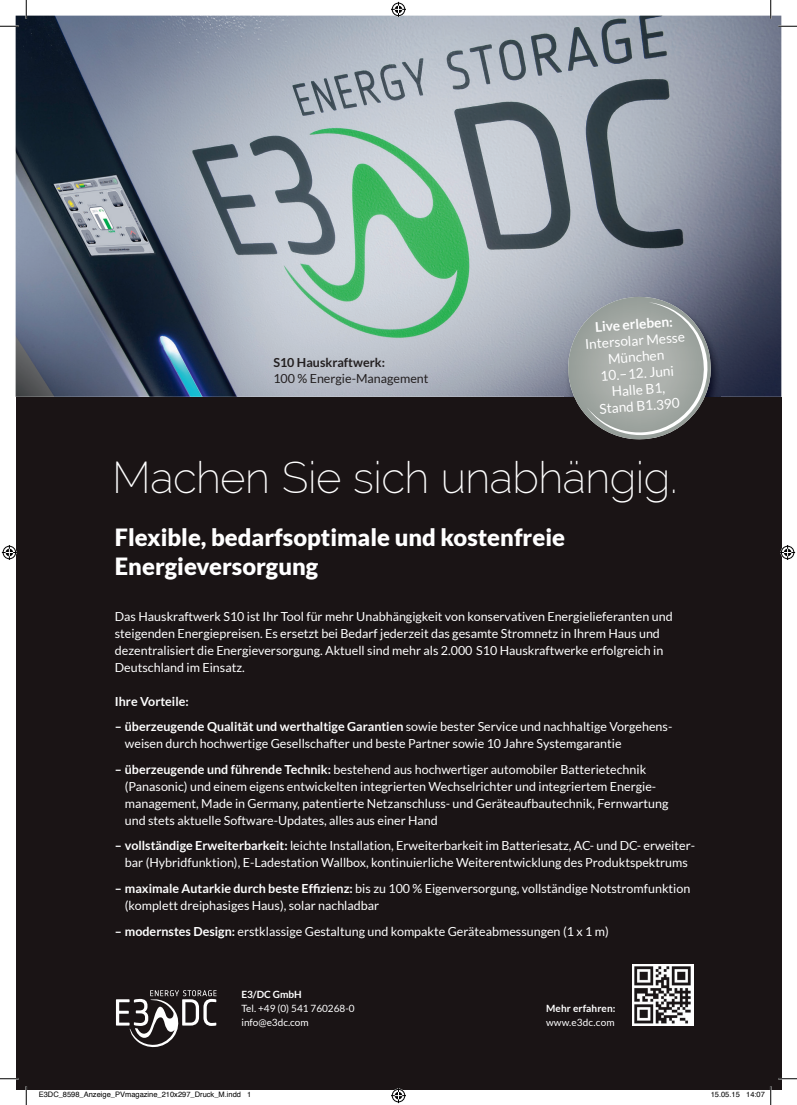
<style>
.page{position:relative;width:797px;height:1105px;background:#fff}
.page>*{position:absolute;margin:0;border:0;box-sizing:border-box;transform-origin:0 0}
.t1{font:200 43.75px "Raleway";letter-spacing:-.015em;color:#fff}
.t2{font:900 23.75px/28.8px "Lato";color:#fff}
.t3{font:13.62px/16.4px "Lato";color:#fff;text-align:center}
.t4{font:700 13.62px "Lato";color:#fff}
.t5{font:12.5px/16.9px "Lato";color:#fff}
.t6{font:12.5px "Lato";color:#231f20}
.t7{font:700 12.5px "Lato";color:#231f20}
.t8{font:700 12.5px "Lato";color:#fff}
.t9{font:10px/13.8px "Lato";color:#fff}
.t10{font:700 10px "Lato";letter-spacing:.01em;color:#fff}
.t11{font:7.5px "Helvetica";color:#000}
.s1{font-weight:700}
</style>
<div class="page">
<div style="left:16px;top:397px;width:765px;height:692px;background:#1a1415"></div>
<img style="left:16px;top:16px;width:765px;height:381px">
<svg style="left:116px;top:990px;width:100px;height:57px"></svg>
<img style="left:715px;top:296px;width:6px;height:101px">
<svg style="left:563px;top:292px;width:152px;height:148px;background:#8e9292"></svg>
<svg style="left:632px;top:964px;width:61px;height:61px"></svg>
<img style="left:634px;top:967px;width:56px;height:56px">
<svg style="left:0;top:25px;width:19px;height:2px"></svg>
<svg style="left:778px;top:25px;width:19px;height:2px"></svg>
<svg style="left:0;top:1078px;width:19px;height:1px"></svg>
<svg style="left:778px;top:1078px;width:19px;height:1px"></svg>
<svg style="left:25px;top:0;width:2px;height:19px"></svg>
<svg style="left:25px;top:1086px;width:2px;height:19px"></svg>
<svg style="left:770px;top:0;width:1px;height:19px"></svg>
<svg style="left:391px;top:2px;width:15px;height:15px"></svg>
<svg style="left:391px;top:1088px;width:15px;height:15px"></svg>
<svg style="left:2px;top:545px;width:15px;height:15px"></svg>
<svg style="left:780px;top:545px;width:15px;height:15px"></svg>
<svg style="left:746px;top:1086px;width:25px;height:19px"></svg>
<p class="t7" style="left:273px;top:355px;width:113px">S10 Hauskraftwerk:</p>
<p class="t6" style="left:273px;top:372px;width:157px">100 % Energie-Management</p>
<p class="t4" style="left:594px;top:319px;width:79px;rotate:-4deg">Live erleben:</p>
<p class="t3" style="left:584px;top:336px;width:102px;rotate:-4deg">Intersolar Messe<br>München<br>10.–12. Juni<br>Halle B1,<br>Stand B1.390</p>
<h1 class="t1" style="left:112px;top:452px;width:567px">Machen Sie sich unabhängig.</h1>
<h2 class="t2" style="left:115px;top:522px;width:451px">Flexible, bedarfsoptimale und kostenfreie<br>Energieversorgung</h2>
<p class="t5" style="left:115px;top:608px;width:559px">Das Hauskraftwerk S10 ist Ihr Tool für mehr Unabhängigkeit von konservativen Energielieferanten und steigenden Energiepreisen. Es ersetzt bei Bedarf jederzeit das gesamte Stromnetz in Ihrem Haus und dezentralisiert die Energieversorgung. Aktuell sind mehr als 2.000 S10 Hauskraftwerke erfolgreich in Deutschland im Einsatz.</p>
<p class="t8" style="left:115px;top:694px;width:75px">Ihre Vorteile:</p>
<p class="t5" style="left:125px;top:718px;width:549px;text-indent:-10px"><span class="s1">– überzeugende Qualität und werthaltige Garantien</span> sowie bester Service und nachhaltige Vorgehens&shy;weisen durch hochwertige Gesellschafter und beste Partner sowie 10 Jahre Systemgarantie</p>
<p class="t5" style="left:125px;top:761px;width:545px;text-indent:-10px"><span class="s1">– überzeugende und führende Technik:</span> bestehend aus hochwertiger automobiler Batterietechnik (Panasonic) und einem eigens entwickelten integrierten Wechselrichter und integriertem Energie&shy;management, Made in Germany, patentierte Netzanschluss- und Geräteaufbautechnik, Fernwartung und stets aktuelle Software-Updates, alles aus einer Hand</p>
<p class="t5" style="left:115px;top:837px;width:581px;text-align:center"><span class="s1">– vollständige Erweiterbarkeit:</span> leichte Installation, Erweiterbarkeit im Batteriesatz, AC- und DC- erweiter&shy;bar (Hybridfunktion), E-Ladestation Wallbox, kontinuierliche Weiterentwicklung des Produktspektrums</p>
<p class="t5" style="left:125px;top:880px;width:567px;text-indent:-10px"><span class="s1">– maximale Autarkie durch beste Effizienz:</span> bis zu 100 % Eigenversorgung, vollständige Notstromfunktion (komplett dreiphasiges Haus), solar nachladbar</p>
<p class="t5" style="left:115px;top:922px;width:495px"><span class="s1">– modernstes Design:</span> erstklassige Gestaltung und kompakte Geräteabmessungen (1 x 1 m)</p>
<p class="t10" style="left:241px;top:989px;width:62px">E3/DC GmbH</p>
<p class="t9" style="left:241px;top:1001px;width:115px">Tel. +49 (0) 541 760268-0 info@e3dc.com</p>
<p class="t10" style="left:546px;top:1002px;width:71px">Mehr erfahren:</p>
<p class="t9" style="left:546px;top:1015px;width:70px">www.e3dc.com</p>
<p class="t11" style="left:39px;top:1089px;width:214px">E3DC_8598_Anzeige_PVmagazine_210x297_Druck_M.indd 1</p>
<p class="t11" style="left:710px;top:1089px;width:56px">15.05.15 14:07</p>
</div>
